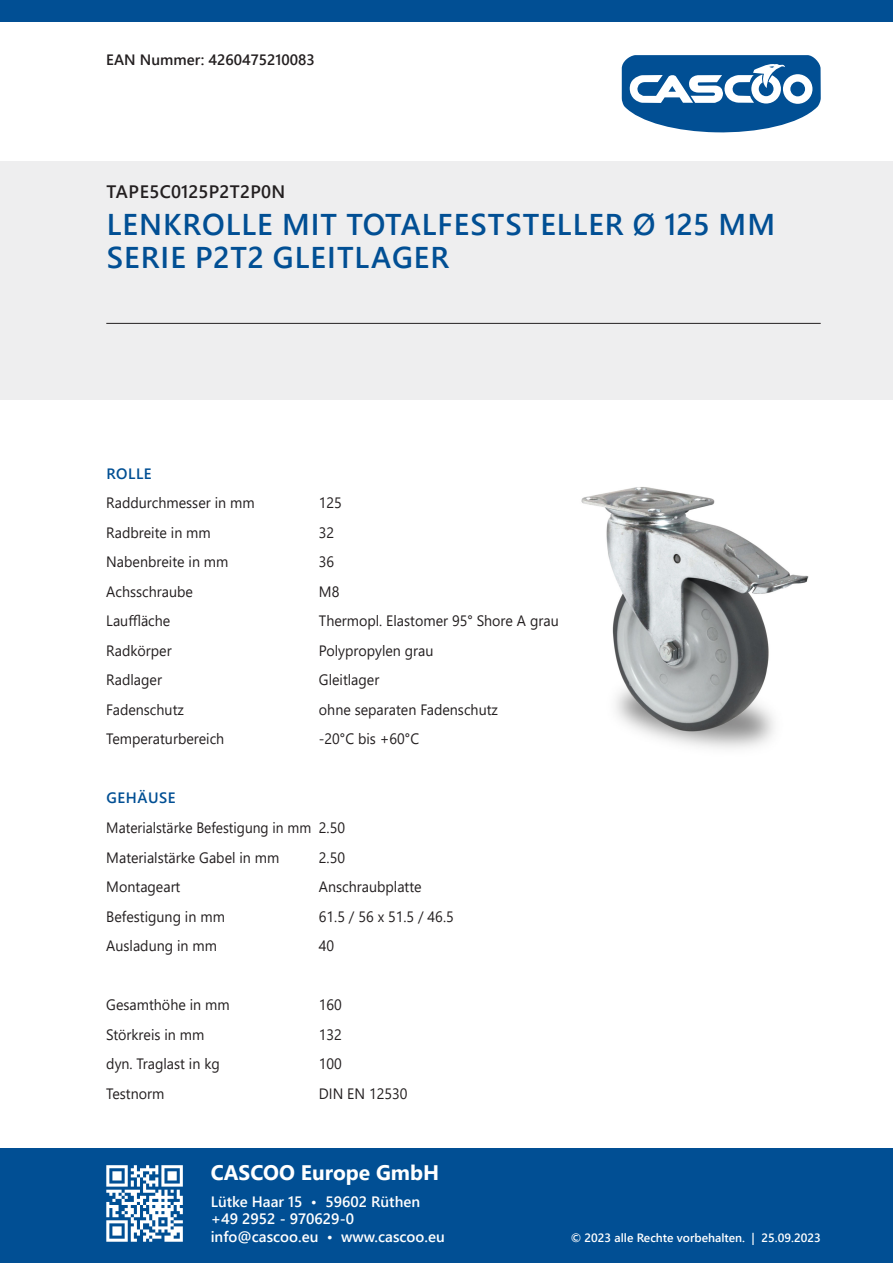
<style>
.page{position:relative;width:893px;height:1263px;background:#fff}
.page>*{position:absolute;margin:0;border:0;box-sizing:border-box;transform-origin:0 0}
.t1{font:600 30px/33px "Segoe UI";letter-spacing:.035em;color:#014f94}
.t2{font:700 21px "Segoe UI";color:#fff}
.t3{font:600 18px "Segoe UI";letter-spacing:.02em;color:#231f20}
.t4{font:15px "Segoe UI";color:#231f20;scale:.95 1}
.t5{font:600 15px/17.5px "Segoe UI";color:#fff}
.t6{font:15px/29.5px "Segoe UI";color:#231f20;scale:.92 1}
.t7{font:600 15px "Segoe UI";color:#231f20}
.t8{font:600 15px "Segoe UI";letter-spacing:.035em;color:#014f94}
.t9{font:600 12px "Segoe UI";color:#fff}
</style>
<div class="page">
<img style="left:581px;top:487px;width:228px;height:262px">
<svg style="left:622px;top:55px;width:199px;height:78px"></svg>
<div style="left:0;top:162px;width:893px;height:238px;background:#eeeeef"></div>
<div style="left:0;top:1148px;width:893px;height:115px;background:#014f94"></div>
<div style="left:0;top:0;width:893px;height:21px;background:#014f94"></div>
<svg style="left:106px;top:1165px;width:77px;height:77px"></svg>
<hr style="left:106px;top:323px;width:715px;height:1px;background:#231f20">
<p class="t7" style="left:106px;top:45px;width:210px">EAN Nummer: 4260475210083</p>
<p class="t3" style="left:107px;top:175px;width:180px">TAPE5C0125P2T2P0N</p>
<h1 class="t1" style="left:107px;top:206px;width:670px">LENKROLLE MIT TOTALFESTSTELLER Ø 125 MM<br>SERIE P2T2 GLEITLAGER</h1>
<p class="t8" style="left:107px;top:459px;width:47px">ROLLE</p>
<p class="t4" style="left:106px;top:489px;width:158px">Raddurchmesser in mm</p>
<p class="t4" style="left:319px;top:489px;width:26px">125</p>
<p class="t4" style="left:106px;top:518px;width:112px">Radbreite in mm</p>
<p class="t4" style="left:319px;top:518px;width:18px">32</p>
<p class="t4" style="left:106px;top:548px;width:130px">Nabenbreite in mm</p>
<p class="t4" style="left:319px;top:548px;width:18px">36</p>
<p class="t4" style="left:106px;top:577px;width:93px">Achsschraube</p>
<p class="t4" style="left:319px;top:577px;width:23px">M8</p>
<p class="t4" style="left:106px;top:607px;width:69px">Lauffläche</p>
<p class="t4" style="left:319px;top:607px;width:254px">Thermopl. Elastomer 95° Shore A grau</p>
<p class="t4" style="left:106px;top:636px;width:70px">Radkörper</p>
<p class="t4" style="left:319px;top:636px;width:122px">Polypropylen grau</p>
<p class="t4" style="left:106px;top:666px;width:60px">Radlager</p>
<p class="t4" style="left:319px;top:666px;width:65px">Gleitlager</p>
<p class="t4" style="left:106px;top:695px;width:83px">Fadenschutz</p>
<p class="t4" style="left:319px;top:695px;width:190px">ohne separaten Fadenschutz</p>
<p class="t4" style="left:106px;top:725px;width:126px">Temperaturbereich</p>
<p class="t4" style="left:319px;top:725px;width:107px">-20°C bis +60°C</p>
<p class="t8" style="left:107px;top:784px;width:70px">GEHÄUSE</p>
<p class="t6" style="left:106px;top:811px;width:261px">Materialstärke Befestigung in mm 2.50<br>Materialstärke Gabel in mm</p>
<p class="t4" style="left:319px;top:843px;width:29px">2.50</p>
<p class="t4" style="left:106px;top:872px;width:80px">Montageart</p>
<p class="t4" style="left:319px;top:872px;width:110px">Anschraubplatte</p>
<p class="t4" style="left:106px;top:902px;width:126px">Befestigung in mm</p>
<p class="t4" style="left:319px;top:902px;width:143px">61.5 / 56 x 51.5 / 46.5</p>
<p class="t4" style="left:106px;top:931px;width:118px">Ausladung in mm</p>
<p class="t4" style="left:319px;top:931px;width:18px">40</p>
<p class="t4" style="left:106px;top:990px;width:131px">Gesamthöhe in mm</p>
<p class="t4" style="left:319px;top:990px;width:26px">160</p>
<p class="t4" style="left:106px;top:1020px;width:105px">Störkreis in mm</p>
<p class="t4" style="left:319px;top:1020px;width:26px">132</p>
<p class="t4" style="left:106px;top:1049px;width:121px">dyn. Traglast in kg</p>
<p class="t4" style="left:319px;top:1049px;width:26px">100</p>
<p class="t4" style="left:106px;top:1079px;width:63px">Testnorm</p>
<p class="t4" style="left:319px;top:1079px;width:95px">DIN EN 12530</p>
<h2 class="t2" style="left:211px;top:1153px;width:230px">CASCOO Europe GmbH</h2>
<p class="t5" style="left:211px;top:1191px;width:236px">Lütke Haar 15 • 59602 Rüthen +49 2952 - 970629-0 info@cascoo.eu • www.cascoo.eu</p>
<p class="t9" style="left:571px;top:1226px;width:251px">© 2023 alle Rechte vorbehalten. | 25.09.2023</p>
</div>
